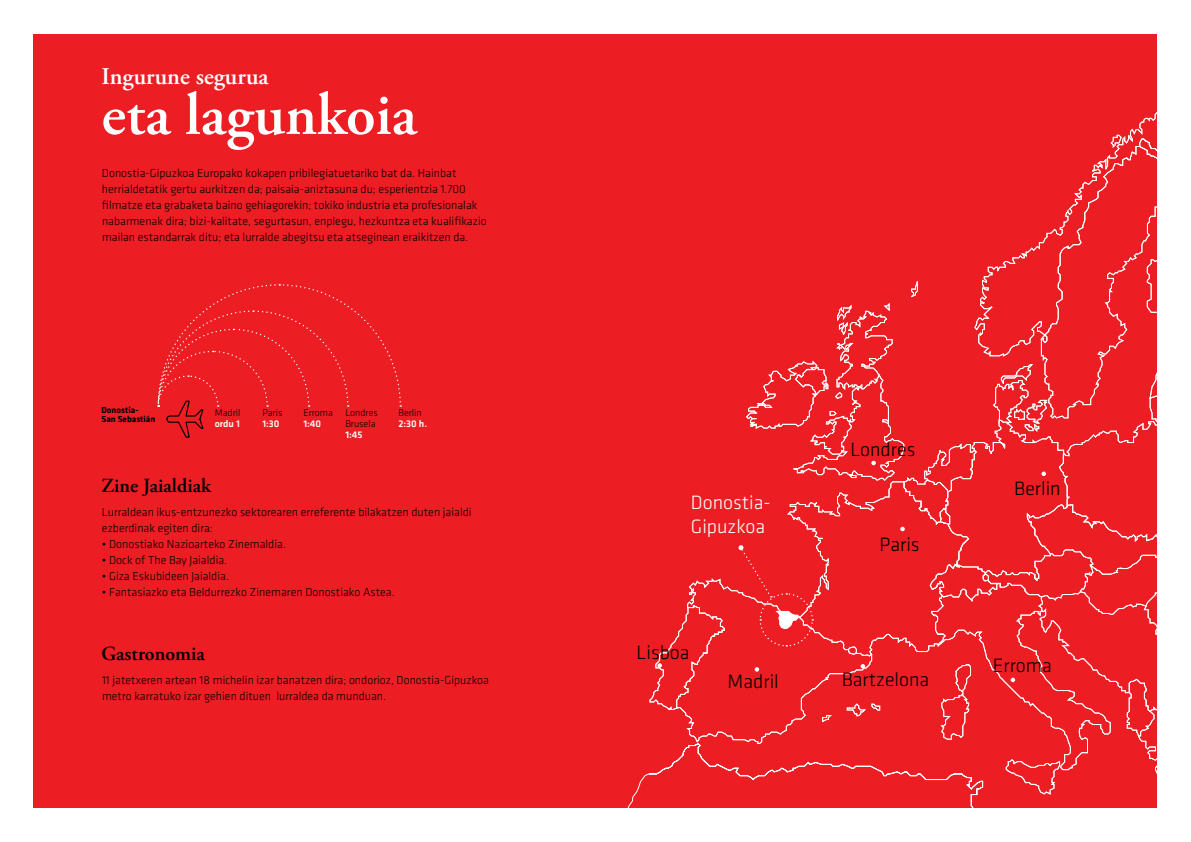
<style>
.page{position:relative;width:1191px;height:842px;background:#fff}
.page>*{position:absolute;margin:0;border:0;box-sizing:border-box;transform-origin:0 0}
.t1{font:600 60px "Adobe Garamond Pro";color:#fff}
.t2{font:600 24px "Adobe Garamond Pro";color:#fff}
.t3{font:300 20px "Klavika Basic";color:#000}
.t4{font:600 20px "Adobe Garamond Pro";color:#000}
.t5{font:300 20px/24px "Klavika Basic";color:#fff}
.t6{font:300 12px/16px "Klavika Basic";color:#000}
.t7{font:300 10px/11px "Klavika Basic";color:#000}
.t8{font:500 10px "Klavika Basic";color:#fff}
.t9{font:700 9px/9px "Klavika Basic";color:#000}
</style>
<div class="page">
<div style="left:34px;top:34px;width:561px;height:774px;background:#ed1d24"></div>
<svg style="left:157px;top:284px;width:245px;height:154px"></svg>
<div style="left:595px;top:34px;width:561px;height:774px;background:#ed1d24"></div>
<svg style="left:649px;top:120px;width:507px;height:680px"></svg>
<h2 class="t2" style="left:101px;top:62px;width:168px">Ingurune segurua</h2>
<h1 class="t1" style="left:101px;top:80px;width:317px">eta lagunkoia</h1>
<p class="t6" style="left:102px;top:165px;width:386px">Donostia-Gipuzkoa Europako kokapen pribilegiatuetariko bat da. Hainbat herrialdetatik gertu aurkitzen da; paisaia-aniztasuna du; esperientzia 1.700 filmatze eta grabaketa baino gehiagorekin; tokiko industria eta profesionalak nabarmenak dira; bizi-kalitate, segurtasun, enplegu, hezkuntza eta kualifikazio mailan estandarrak ditu; eta lurralde abegitsu eta atseginean eraikitzen da.</p>
<p class="t9" style="left:101px;top:405px;width:55px">Donostia-<br>San Sebastián</p>
<p class="t7" style="left:215px;top:407px;width:27px">Madril</p>
<p class="t8" style="left:215px;top:417px;width:27px">ordu 1</p>
<h3 class="t4" style="left:101px;top:474px;width:111px">Zine Jaialdiak</h3>
<p class="t7" style="left:262px;top:407px;width:22px">Paris</p>
<p class="t8" style="left:262px;top:417px;width:19px">1:30</p>
<p class="t7" style="left:303px;top:407px;width:31px">Erroma</p>
<p class="t8" style="left:303px;top:417px;width:19px">1:40</p>
<p class="t7" style="left:345px;top:407px;width:34px">Londres<br>Brusela</p>
<p class="t8" style="left:345px;top:428px;width:19px">1:45</p>
<p class="t7" style="left:398px;top:407px;width:25px">Berlin</p>
<p class="t8" style="left:398px;top:417px;width:30px">2:30 h.</p>
<p class="t6" style="left:102px;top:503px;width:371px">Lurraldean ikus-entzunezko sektorearen erreferente bilakatzen duten jaialdi ezberdinak egiten dira:</p>
<p class="t6" style="left:102px;top:535px;width:185px">• Donostiako Nazioarteko Zinemaldia.</p>
<p class="t6" style="left:102px;top:551px;width:127px">• Dock of The Bay Jaialdia.</p>
<p class="t6" style="left:102px;top:567px;width:128px">• Giza Eskubideen Jaialdia.</p>
<p class="t6" style="left:102px;top:583px;width:294px">• Fantasiazko eta Beldurrezko Zinemaren Donostiako Astea.</p>
<h3 class="t4" style="left:101px;top:642px;width:105px">Gastronomia</h3>
<p class="t6" style="left:102px;top:672px;width:388px">11 jatetxeren artean 18 michelin izar banatzen dira; ondorioz, Donostia-Gipuzkoa metro karratuko izar gehien dituen lurraldea da munduan.</p>
<h3 class="t5" style="left:691px;top:490px;width:81px">Donostia-<br>Gipuzkoa</h3>
<h3 class="t3" style="left:636px;top:640px;width:54px">Lisboa</h3>
<h3 class="t3" style="left:727px;top:669px;width:53px">Madril</h3>
<h3 class="t3" style="left:850px;top:437px;width:66px">Londres</h3>
<h3 class="t3" style="left:879px;top:533px;width:42px">Paris</h3>
<h3 class="t3" style="left:841px;top:667px;width:89px">Bartzelona</h3>
<h3 class="t3" style="left:1014px;top:476px;width:48px">Berlin</h3>
<h3 class="t3" style="left:992px;top:654px;width:61px">Erroma</h3>
</div>
